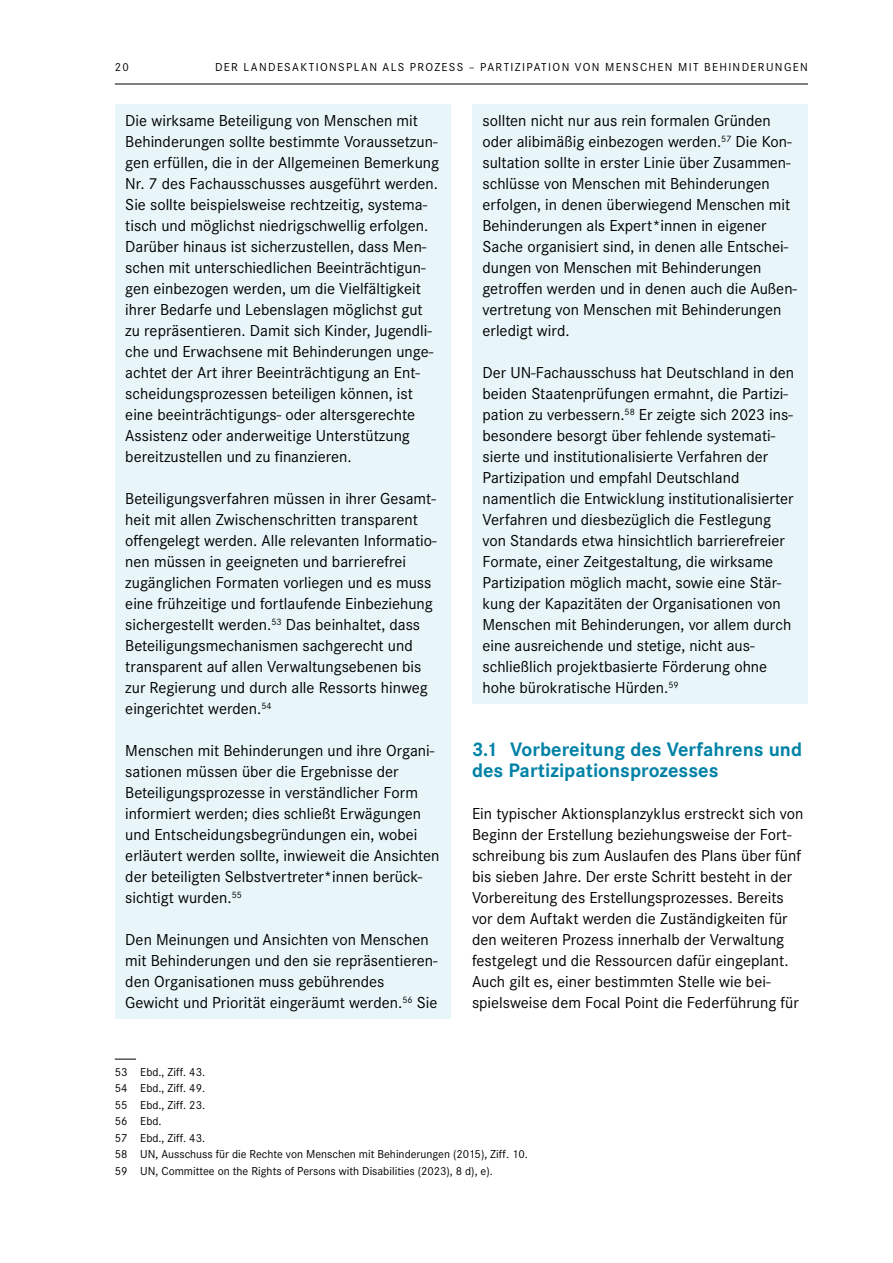
<style>
.page{position:relative;width:893px;height:1263px;background:#fff}
.page>*{position:absolute;margin:0;border:0;box-sizing:border-box;transform-origin:0 0}
.Überschriften_Innenseiten_H3_-_num{font:700 20.25px/21px "Corporate S";color:#0082a6}
.A_Vitamin_P_-_Kasten_mitlaufend{font:16.5px/21px "Corporate S";color:#000}
.A_Vitamin_P_-_Fließtext{font:16.5px/21px "Corporate S";color:#000}
.A_Vitamin_P_-_Kasten_mitlaufend-2{font:12px/16.5px "Corporate S";color:#000}
.A_Vitamin_P_-_Kasten_mitlaufend-3{font:12px "Corporate S";letter-spacing:.115em;color:#000}
</style>
<div class="page">
<hr style="left:115px;top:84px;width:693px;height:1px;background:#000">
<div style="left:115px;top:104px;width:336px;height:915px;background:#e8f6fa"></div>
<svg style="left:115px;top:1059px;width:21px;height:1px"></svg>
<div style="left:472px;top:104px;width:336px;height:600px;background:#e8f6fa"></div>
<p class="A_Vitamin_P_-_Kasten_mitlaufend-2" style="left:115px;top:58px;width:15px">20</p>
<p class="A_Vitamin_P_-_Kasten_mitlaufend-3" style="left:215px;top:59px;width:594px">DER LANDESAKTIONSPLAN ALS PROZESS – PARTIZIPATION VON MENSCHEN MIT BEHINDERUNGEN</p>
<p class="A_Vitamin_P_-_Kasten_mitlaufend" style="left:125px;top:109px;width:315px">Die wirksame Beteiligung von Menschen mit Behinderungen sollte bestimmte Voraussetzun&shy;gen erfüllen, die in der Allgemeinen Bemerkung Nr. 7 des Fachausschusses ausgeführt werden.<br>Sie sollte beispielsweise rechtzeitig, systema&shy;tisch und möglichst niedrigschwellig erfolgen.<br>Darüber hinaus ist sicherzustellen, dass Men&shy;schen mit unterschiedlichen Beeinträchtigun&shy;gen einbezogen werden, um die Vielfältigkeit ihrer Bedarfe und Lebenslagen möglichst gut zu repräsentieren. Damit sich Kinder, Jugendli&shy;che und Erwachsene mit Behinderungen unge&shy;achtet der Art ihrer Beeinträchtigung an Ent&shy;scheidungsprozessen beteiligen können, ist eine beeinträchtigungs- oder altersgerechte Assistenz oder anderweitige Unterstützung bereitzustellen und zu finanzieren.</p>
<p class="A_Vitamin_P_-_Kasten_mitlaufend" style="left:125px;top:487px;width:313px">Beteiligungsverfahren müssen in ihrer Gesamt&shy;heit mit allen Zwischenschritten transparent offengelegt werden. Alle relevanten Informatio&shy;nen müssen in geeigneten und barrierefrei zugänglichen Formaten vorliegen und es muss eine frühzeitige und fortlaufende Einbeziehung sichergestellt werden.<sup>53</sup> Das beinhaltet, dass Beteiligungsmechanismen sachgerecht und transparent auf allen Verwaltungsebenen bis zur Regierung und durch alle Ressorts hinweg eingerichtet werden.<sup>54</sup></p>
<p class="A_Vitamin_P_-_Kasten_mitlaufend" style="left:125px;top:739px;width:316px">Menschen mit Behinderungen und ihre Organi&shy;sationen müssen über die Ergebnisse der Beteiligungsprozesse in verständlicher Form informiert werden; dies schließt Erwägungen und Entscheidungsbegründungen ein, wobei erläutert werden sollte, inwieweit die Ansichten der beteiligten Selbstvertreter*innen berück&shy;sichtigt wurden.<sup>55</sup></p>
<p class="A_Vitamin_P_-_Kasten_mitlaufend" style="left:125px;top:928px;width:314px">Den Meinungen und Ansichten von Menschen mit Behinderungen und den sie repräsentieren&shy;den Organisationen muss gebührendes Gewicht und Priorität eingeräumt werden.<sup>56</sup> Sie</p>
<p class="A_Vitamin_P_-_Kasten_mitlaufend" style="left:482px;top:109px;width:316px">sollten nicht nur aus rein formalen Gründen oder alibimäßig einbezogen werden.<sup>57</sup> Die Kon&shy;sultation sollte in erster Linie über Zusammen&shy;schlüsse von Menschen mit Behinderungen erfolgen, in denen überwiegend Menschen mit Behinderungen als Expert*innen in eigener Sache organisiert sind, in denen alle Entschei&shy;dungen von Menschen mit Behinderungen getroffen werden und in denen auch die Außen&shy;vertretung von Menschen mit Behinderungen erledigt wird.</p>
<p class="A_Vitamin_P_-_Kasten_mitlaufend" style="left:482px;top:361px;width:313px">Der UN-Fachausschuss hat Deutschland in den beiden Staatenprüfungen ermahnt, die Partizi&shy;pation zu verbessern.<sup>58</sup> Er zeigte sich 2023 ins&shy;besondere besorgt über fehlende systemati&shy;sierte und institutionalisierte Verfahren der Partizipation und empfahl Deutschland namentlich die Entwicklung institutionalisierter Verfahren und diesbezüglich die Festlegung von Standards etwa hinsichtlich barrierefreier Formate, einer Zeitgestaltung, die wirksame Partizipation möglich macht, sowie eine Stär&shy;kung der Kapazitäten der Organisationen von Menschen mit Behinderungen, vor allem durch eine ausreichende und stetige, nicht aus&shy;schließlich projektbasierte Förderung ohne hohe bürokratische Hürden.<sup>59</sup></p>
<h2 class="Überschriften_Innenseiten_H3_-_num" style="left:472px;top:738px;width:332px">3.1 Vorbereitung des Verfahrens und des Partizipationsprozesses</h2>
<p class="A_Vitamin_P_-_Fließtext" style="left:472px;top:802px;width:333px">Ein typischer Aktionsplanzyklus erstreckt sich von Beginn der Erstellung beziehungsweise der Fort&shy;schreibung bis zum Auslaufen des Plans über fünf bis sieben Jahre. Der erste Schritt besteht in der Vorbereitung des Erstellungsprozesses. Bereits vor dem Auftakt werden die Zuständigkeiten für den weiteren Prozess innerhalb der Verwaltung festgelegt und die Ressourcen dafür eingeplant.<br>Auch gilt es, einer bestimmten Stelle wie bei&shy;spielsweise dem Focal Point die Federführung für</p>
<p class="A_Vitamin_P_-_Kasten_mitlaufend-2" style="left:115px;top:1063px;width:92px">53 Ebd., Ziff. 43.<br>54 Ebd., Ziff. 49.</p>
<p class="A_Vitamin_P_-_Kasten_mitlaufend-2" style="left:115px;top:1096px;width:92px">55 Ebd., Ziff. 23.</p>
<p class="A_Vitamin_P_-_Kasten_mitlaufend-2" style="left:115px;top:1112px;width:92px">56 Ebd.<br>57 Ebd., Ziff. 43.</p>
<p class="A_Vitamin_P_-_Kasten_mitlaufend-2" style="left:115px;top:1145px;width:415px">58 UN, Ausschuss für die Rechte von Menschen mit Behinderungen (2015), Ziff. 10.<br>59 UN, Committee on the Rights of Persons with Disabilities (2023), 8 d), e).</p>
</div>
